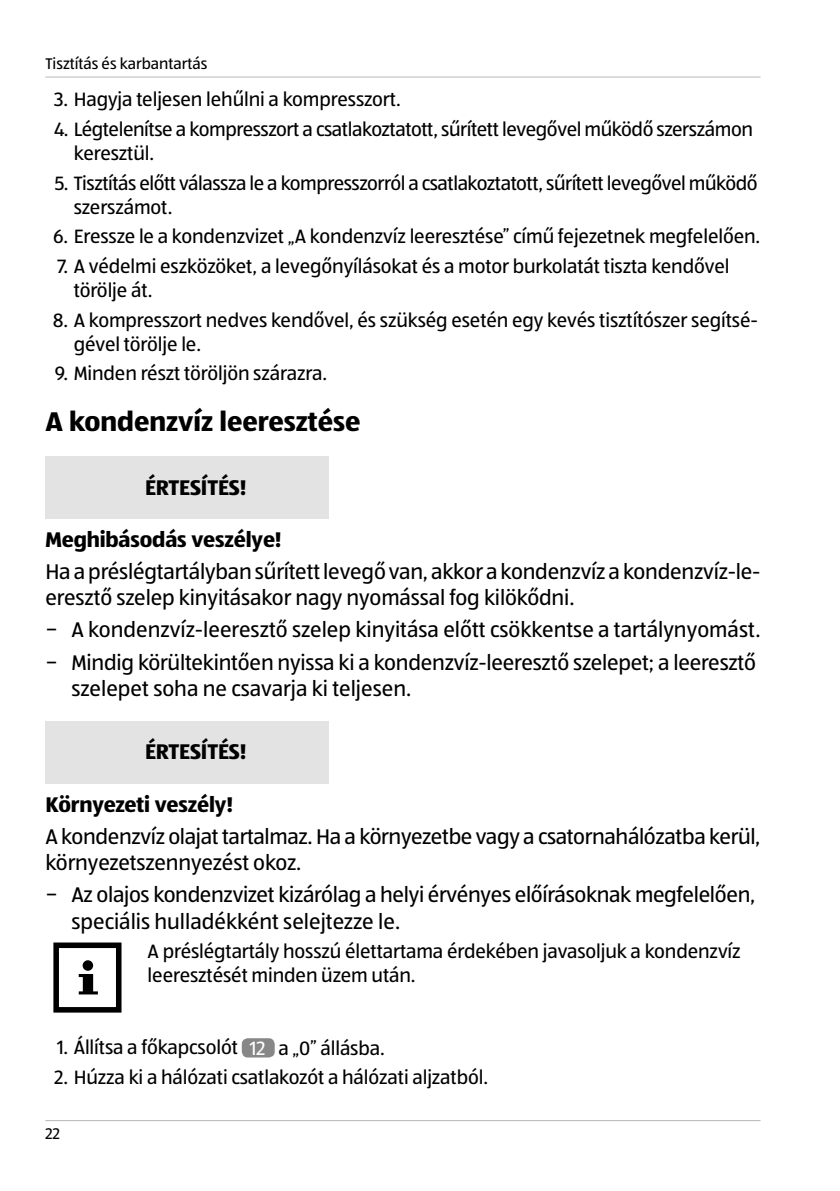
<style>
.page{position:relative;width:840px;height:1191px;background:#fff}
.page>*{position:absolute;margin:0;border:0;box-sizing:border-box;transform-origin:0 0}
.t1{font:700 28px "ALDISUEDOT";color:#000}
.t2{font:22px/26.4px "ALDISUEDOT";letter-spacing:-.01em;color:#000}
.t3{font:700 22px "ALDISUEDOT";letter-spacing:-.005em;color:#000}
.t4{font:20px/24px "ALDISUEDOT";letter-spacing:-.005em;color:#000}
.t5{font:20px/24px "ALDISUEDOT";letter-spacing:-.025em;color:#000}
.t6{font:16px "ALDISUEDOT";color:#000}
.s1{color:#fff}
</style>
<div class="page">
<hr style="left:45px;top:77px;width:715px;height:1px;background:#b8b7b7">
<hr style="left:45px;top:1120px;width:715px;height:1px;background:#b8b7b7">
<div style="left:45px;top:456px;width:284px;height:62px;background:#e3e3e3"></div>
<div style="left:45px;top:721px;width:284px;height:62px;background:#e3e3e3"></div>
<div style="left:53px;top:942px;width:68px;height:70px;border:6px solid #000"></div>
<div style="left:83px;top:960px;width:10px;height:10px;background:#000;border-radius:50%"></div>
<svg style="left:79px;top:974px;width:19px;height:20px"></svg>
<div style="left:242px;top:1038px;width:32px;height:19px;background:#878787;border-radius:6px"></div>
<p class="t6" style="left:45px;top:53px;width:163px">Tisztítás és karbantartás</p>
<p class="t4" style="left:54px;top:87px;width:348px">3. Hagyja teljesen lehűlni a kompresszort.</p>
<p class="t4" style="left:74px;top:116px;width:680px;text-indent:-20px">4. Légtelenítse a kompresszort a csatlakoztatott, sűrített levegővel működő szerszámon keresztül.</p>
<p class="t5" style="left:74px;top:170px;width:685px;text-indent:-19px">5. Tisztítás előtt válassza le a kompresszorról a csatlakoztatott, sűrített levegővel működő szerszámot.</p>
<p class="t4" style="left:53px;top:224px;width:708px">6. Eressze le a kondenzvizet „A kondenzvíz leeresztése” című fejezetnek megfelelően.</p>
<p class="t4" style="left:74px;top:253px;width:657px;text-indent:-16px">7. A védelmi eszközöket, a levegőnyílásokat és a motor burkolatát tiszta kendővel törölje át.</p>
<p class="t4" style="left:74px;top:307px;width:685px;text-indent:-21px">8. A kompresszort nedves kendővel, és szükség esetén egy kevés tisztítószer segítsé&shy;gével törölje le.</p>
<p class="t4" style="left:55px;top:361px;width:274px">9. Minden részt töröljön szárazra.</p>
<h1 class="t1" style="left:45px;top:402px;width:316px">A kondenzvíz leeresztése</h1>
<p class="t3" style="left:145px;top:472px;width:103px">ÉRTESÍTÉS!</p>
<p class="t3" style="left:45px;top:524px;width:238px">Meghibásodás veszélye!</p>
<p class="t2" style="left:45px;top:557px;width:716px">Ha a préslégtartályban sűrített levegő van, akkor a kondenzvíz a kondenzvíz-le&shy;eresztő szelep kinyitásakor nagy nyomással fog kilökődni.</p>
<p class="t2" style="left:45px;top:613px;width:716px;line-height:32px">− A kondenzvíz-leeresztő szelep kinyitása előtt csökkentse a tartálynyomást. − Mindig körültekintően nyissa ki a kondenzvíz-leeresztő szelepet; a leeresztő</p>
<p class="t2" style="left:71px;top:674px;width:341px">szelepet soha ne csavarja ki teljesen.</p>
<p class="t3" style="left:145px;top:737px;width:103px">ÉRTESÍTÉS!</p>
<p class="t3" style="left:45px;top:789px;width:189px">Környezeti veszély!</p>
<p class="t2" style="left:45px;top:822px;width:716px">A kondenzvíz olajat tartalmaz. Ha a környezetbe vagy a csatornahálózatba kerül, környezetszennyezést okoz.</p>
<p class="t2" style="left:71px;top:881px;width:685px;text-indent:-26px">− Az olajos kondenzvizet kizárólag a helyi érvényes előírásoknak megfelelően, speciális hulladékként selejtezze le.</p>
<p class="t4" style="left:147px;top:938px;width:594px">A préslégtartály hosszú élettartama érdekében javasoljuk a kondenzvíz leeresztését minden üzem után.</p>
<p class="t4" style="left:57px;top:1035px;width:329px">1. Állítsa a főkapcsolót <span class="s1">12</span> a „0” állásba.</p>
<p class="t4" style="left:54px;top:1064px;width:435px">2. Húzza ki a hálózati csatlakozót a hálózati aljzatból.</p>
<p class="t6" style="left:45px;top:1123px;width:16px">22</p>
</div>
